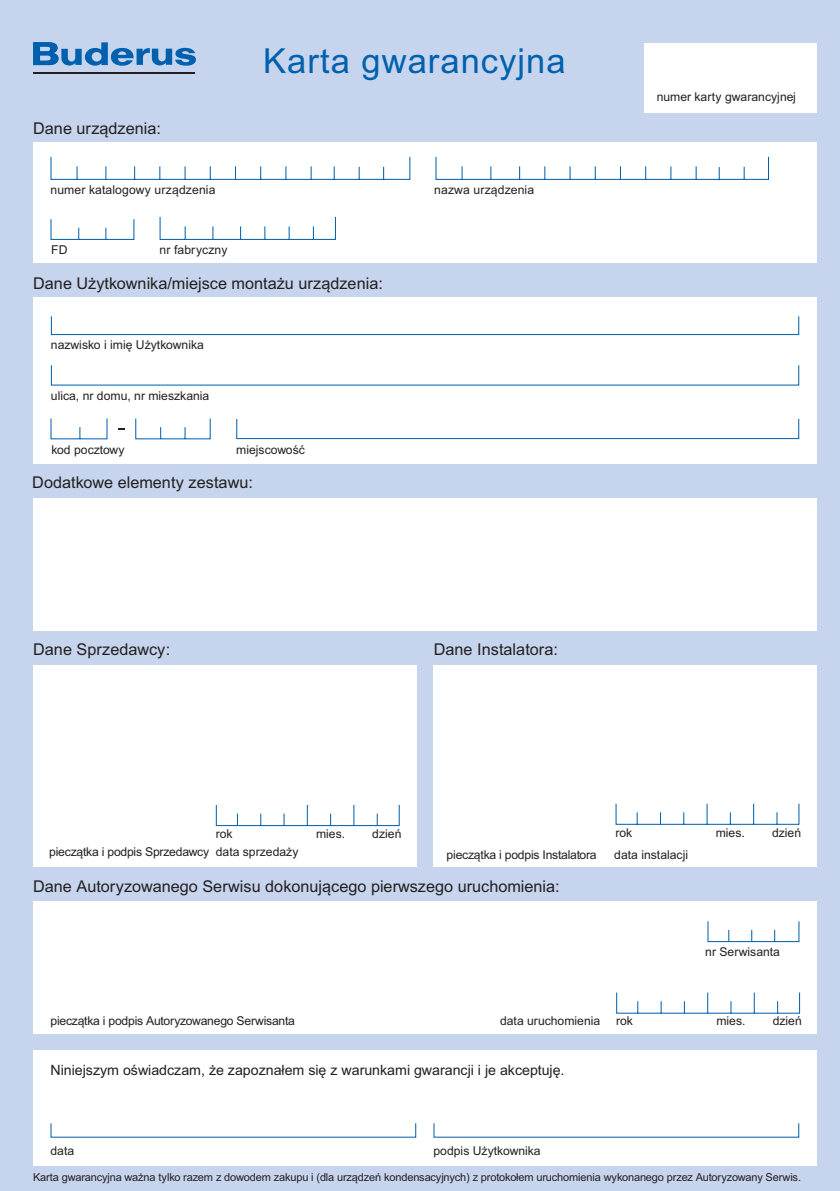
<style>
.page{position:relative;width:840px;height:1191px;background:#fff}
.page>*{position:absolute;margin:0;border:0;box-sizing:border-box;transform-origin:0 0}
.t1{font:34.4px "Arial";letter-spacing:.03em;color:#0160ae}
.t2{font:16.2px "Arial";color:#231f20}
.t3{font:14.2px "Arial";color:#231f20}
.t4{font:12.2px "Arial";color:#231f20}
.t5{font:12.2px "Arial";letter-spacing:-.02em;color:#231f20}
.t6{font:11px "Arial";letter-spacing:-.015em;color:#231f20}
</style>
<div class="page">
<div style="left:0;top:0;width:839px;height:1191px;background:#c6d5ed"></div>
<div style="left:33px;top:142px;width:783px;height:120px;background:#fff"></div>
<div style="left:33px;top:498px;width:783px;height:133px;background:#fff"></div>
<div style="left:33px;top:1050px;width:782px;height:115px;background:#fff"></div>
<div style="left:433px;top:665px;width:383px;height:202px;background:#fff"></div>
<div style="left:33px;top:297px;width:783px;height:167px;background:#fff"></div>
<div style="left:33px;top:901px;width:783px;height:132px;background:#fff"></div>
<div style="left:33px;top:665px;width:383px;height:202px;background:#fff"></div>
<hr style="left:33px;top:72px;width:162px;height:1px;background:#231f20">
<svg style="left:33px;top:42px;width:163px;height:24px"></svg>
<div style="left:643px;top:44px;width:173px;height:69px;background:#fff"></div>
<svg style="left:50px;top:156px;width:719px;height:25px"></svg>
<svg style="left:159px;top:216px;width:177px;height:24px"></svg>
<svg style="left:50px;top:219px;width:85px;height:21px"></svg>
<div style="left:51px;top:316px;width:747px;height:19px;border:1px solid #0160ae"></div>
<svg style="left:50px;top:418px;width:161px;height:22px"></svg>
<div style="left:236px;top:418px;width:562px;height:21px;border:1px solid #0160ae"></div>
<svg style="left:215px;top:805px;width:185px;height:21px"></svg>
<svg style="left:615px;top:803px;width:184px;height:22px"></svg>
<svg style="left:616px;top:992px;width:184px;height:22px"></svg>
<svg style="left:707px;top:921px;width:92px;height:21px"></svg>
<h2 class="t2" style="left:33px;top:117px;width:129px">Dane urządzenia:</h2>
<h1 class="t1" style="left:263px;top:39px;width:304px">Karta gwarancyjna</h1>
<p class="t4" style="left:50px;top:181px;width:166px">numer katalogowy urządzenia</p>
<p class="t4" style="left:434px;top:181px;width:101px">nazwa urządzenia</p>
<p class="t4" style="left:51px;top:241px;width:18px">FD</p>
<p class="t4" style="left:159px;top:241px;width:69px">nr fabryczny</p>
<h2 class="t2" style="left:33px;top:272px;width:351px">Dane Użytkownika/miejsce montażu urządzenia:</h2>
<p class="t4" style="left:51px;top:337px;width:154px">nazwisko i imię Użytkownika</p>
<p class="t4" style="left:51px;top:387px;width:160px">ulica, nr domu, nr mieszkania</p>
<p class="t4" style="left:51px;top:441px;width:75px">kod pocztowy</p>
<p class="t4" style="left:236px;top:442px;width:70px">miejscowość</p>
<h2 class="t2" style="left:32px;top:472px;width:222px">Dodatkowe elementy zestawu:</h2>
<h2 class="t2" style="left:33px;top:638px;width:139px">Dane Sprzedawcy:</h2>
<h2 class="t2" style="left:433px;top:638px;width:126px">Dane Instalatora:</h2>
<p class="t4" style="left:656px;top:89px;width:141px">numer karty gwarancyjnej</p>
<p class="t4" style="left:216px;top:825px;width:18px">rok</p>
<p class="t4" style="left:316px;top:825px;width:31px">mies.</p>
<p class="t4" style="left:372px;top:825px;width:31px">dzień</p>
<p class="t4" style="left:615px;top:824px;width:18px">rok</p>
<p class="t4" style="left:715px;top:824px;width:31px">mies.</p>
<p class="t4" style="left:771px;top:824px;width:31px">dzień</p>
<p class="t5" style="left:49px;top:843px;width:161px">pieczątka i podpis Sprzedawcy</p>
<p class="t5" style="left:446px;top:846px;width:151px">pieczątka i podpis Instalatora</p>
<p class="t4" style="left:216px;top:843px;width:84px">data sprzedaży</p>
<p class="t4" style="left:614px;top:846px;width:75px">data instalacji</p>
<h2 class="t2" style="left:33px;top:876px;width:528px">Dane Autoryzowanego Serwisu dokonującego pierwszego uruchomienia:</h2>
<p class="t4" style="left:704px;top:943px;width:76px">nr Serwisanta</p>
<p class="t5" style="left:50px;top:1013px;width:246px">pieczątka i podpis Autoryzowanego Serwisanta</p>
<p class="t4" style="left:499px;top:1013px;width:102px">data uruchomienia</p>
<p class="t4" style="left:615px;top:1013px;width:18px">rok</p>
<p class="t4" style="left:716px;top:1013px;width:31px">mies.</p>
<p class="t4" style="left:772px;top:1013px;width:31px">dzień</p>
<p class="t3" style="left:50px;top:1061px;width:515px">Niniejszym oświadczam, że zapoznałem się z warunkami gwarancji i je akceptuję.</p>
<p class="t4" style="left:50px;top:1142px;width:25px">data</p>
<p class="t4" style="left:433px;top:1142px;width:109px">podpis Użytkownika</p>
<p class="t6" style="left:33px;top:1169px;width:769px">Karta gwarancyjna ważna tylko razem z dowodem zakupu i (dla urządzeń kondensacyjnych) z protokołem uruchomienia wykonanego przez Autoryzowany Serwis.</p>
</div>
